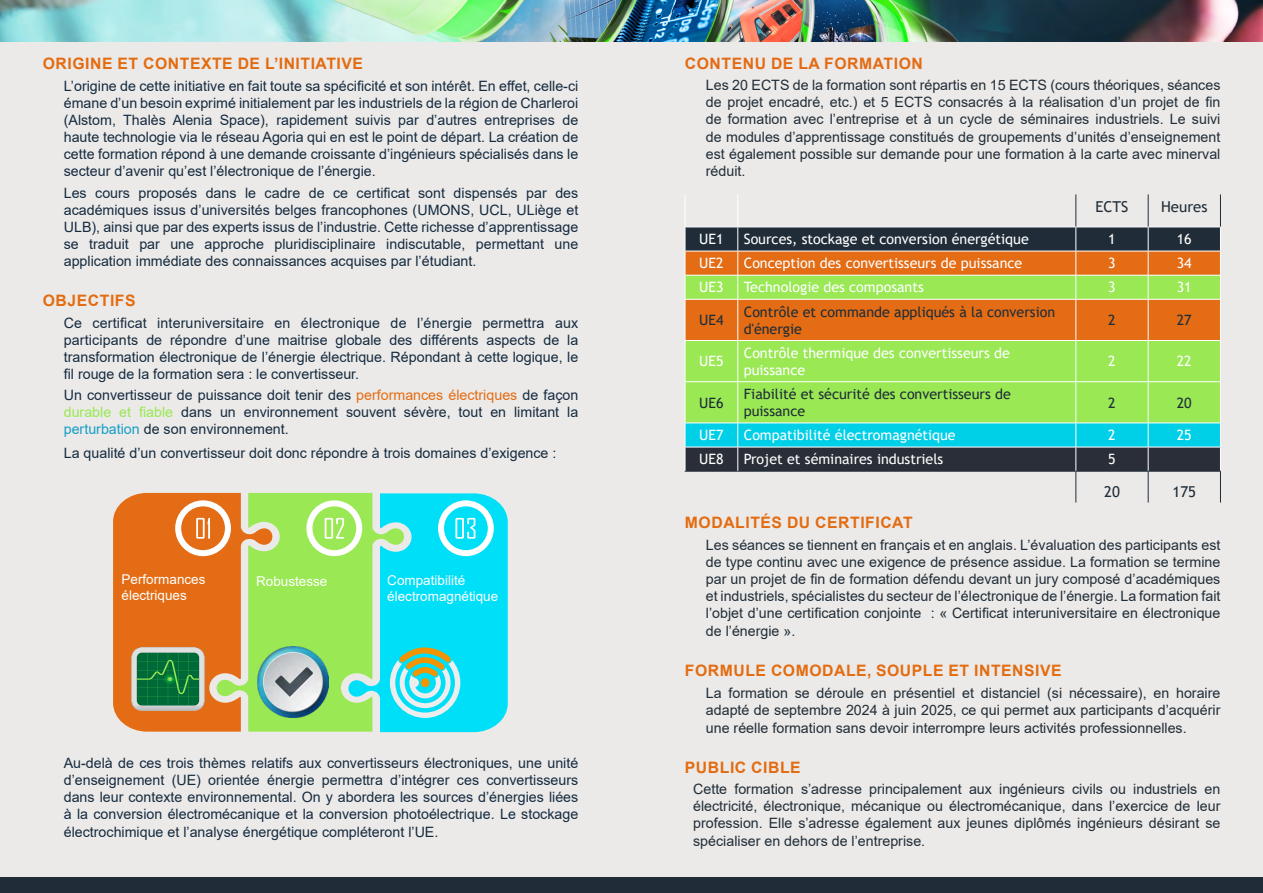
<style>
.page{position:relative;width:1263px;height:893px;background:#eceae8}
.page>*{position:absolute;margin:0;border:0;box-sizing:border-box;transform-origin:0 0}
.t1{font:700 15.75px "Arial";letter-spacing:.035em;color:#e36c11}
.t2{font:700 15.75px "Arial";letter-spacing:.035em;color:#e36b14}
.t3{font:15px "Trebuchet MS";color:#202d38}
.t4{font:14.25px/17.1px "Arial";color:#152b40;text-align:justify}
.t5{font:14.25px/17.1px "Arial";color:#202d38;text-align:justify}
.t6{font:14.25px/17.1px "Trebuchet MS";color:#fff}
.t7{font:14.25px/17.1px "Trebuchet MS";color:#202d38}
.t8{font:13.5px/16.2px "Arial";color:#fff}
.s1{color:#e36c14}
.s2{color:#99e854}
.s3{color:#159ec6}
</style>
<div class="page">
<img style="left:0;top:0;width:1263px;height:41px">
<svg style="left:113px;top:493px;width:395px;height:239px;background:#88c088"></svg>
<img style="left:258px;top:647px;width:70px;height:70px">
<div style="left:686px;top:341px;width:534px;height:82px;background:#99e854"></div>
<hr style="left:685px;top:471px;width:53px;height:1px;background:#202d38">
<hr style="left:738px;top:471px;width:338px;height:1px;background:#202d38">
<hr style="left:685px;top:194px;width:1px;height:33px;background:#fff">
<hr style="left:737px;top:194px;width:1px;height:33px;background:#fff">
<svg style="left:685px;top:227px;width:536px;height:113px;background:#ac7c2f"></svg>
<hr style="left:685px;top:299px;width:53px;height:1px;background:#fff">
<hr style="left:685px;top:300px;width:1px;height:40px;background:#fff">
<hr style="left:738px;top:299px;width:338px;height:1px;background:#fff">
<hr style="left:737px;top:300px;width:1px;height:40px;background:#fff">
<hr style="left:1076px;top:299px;width:72px;height:1px;background:#fff">
<hr style="left:1075px;top:300px;width:1px;height:40px;background:#fff">
<hr style="left:1148px;top:299px;width:73px;height:1px;background:#fff">
<hr style="left:1148px;top:300px;width:1px;height:40px;background:#fff">
<hr style="left:1220px;top:300px;width:1px;height:40px;background:#fff">
<hr style="left:685px;top:340px;width:53px;height:1px;background:#fff">
<hr style="left:685px;top:341px;width:1px;height:40px;background:#fff">
<hr style="left:738px;top:340px;width:338px;height:1px;background:#fff">
<hr style="left:737px;top:341px;width:1px;height:40px;background:#fff">
<hr style="left:1076px;top:340px;width:72px;height:1px;background:#fff">
<hr style="left:1075px;top:341px;width:1px;height:40px;background:#fff">
<hr style="left:1148px;top:340px;width:73px;height:1px;background:#fff">
<hr style="left:1148px;top:341px;width:1px;height:40px;background:#fff">
<hr style="left:1220px;top:341px;width:1px;height:40px;background:#fff">
<hr style="left:685px;top:381px;width:53px;height:1px;background:#fff">
<hr style="left:685px;top:382px;width:1px;height:41px;background:#fff">
<hr style="left:738px;top:381px;width:338px;height:1px;background:#fff">
<hr style="left:737px;top:382px;width:1px;height:41px;background:#fff">
<hr style="left:1076px;top:381px;width:72px;height:1px;background:#fff">
<hr style="left:1075px;top:382px;width:1px;height:41px;background:#fff">
<hr style="left:1148px;top:381px;width:73px;height:1px;background:#fff">
<hr style="left:1148px;top:382px;width:1px;height:41px;background:#fff">
<hr style="left:1220px;top:382px;width:1px;height:41px;background:#fff">
<svg style="left:685px;top:423px;width:536px;height:48px;background:#1d8293"></svg>
<hr style="left:1075px;top:194px;width:1px;height:33px;background:#202d38">
<hr style="left:1148px;top:194px;width:1px;height:33px;background:#202d38">
<hr style="left:1220px;top:194px;width:1px;height:33px;background:#202d38">
<hr style="left:1076px;top:471px;width:72px;height:1px;background:#202d38">
<hr style="left:1148px;top:471px;width:73px;height:1px;background:#202d38">
<hr style="left:1075px;top:472px;width:1px;height:31px;background:#202d38">
<hr style="left:1148px;top:471px;width:1px;height:32px;background:#202d38">
<hr style="left:1220px;top:471px;width:1px;height:32px;background:#202d38">
<div style="left:0;top:877px;width:1263px;height:16px;background:#202d38"></div>
<p class="t1" style="left:43px;top:53px;width:322px">ORIGINE ET CONTEXTE DE L’INITIATIVE</p>
<p class="t4" style="left:64px;top:77px;width:516px">L’origine de cette initiative en fait toute sa spécificité et son intérêt. En effet, celle-ci émane d’un besoin exprimé initialement par les industriels de la région de Charleroi (Alstom, Thalès Alenia Space), rapidement suivis par d’autres entreprises de haute technologie via le réseau Agoria qui en est le point de départ. La création de cette formation répond à une demande croissante d’ingénieurs spécialisés dans le secteur d’avenir qu’est l’électronique de l’énergie.</p>
<p class="t4" style="left:64px;top:184px;width:516px">Les cours proposés dans le cadre de ce certificat sont dispensés par des académiques issus d’universités belges francophones (UMONS, UCL, ULiège et ULB), ainsi que par des experts issus de l’industrie. Cette richesse d’apprentissage se traduit par une approche pluridisciplinaire indiscutable, permettant une application immédiate des connaissances acquises par l’étudiant.</p>
<p class="t1" style="left:43px;top:290px;width:94px">OBJECTIFS</p>
<p class="t4" style="left:64px;top:314px;width:516px">Ce certificat interuniversitaire en électronique de l’énergie permettra aux participants de répondre d’une maitrise globale des différents aspects de la transformation électronique de l’énergie électrique. Répondant à cette logique, le fil rouge de la formation sera : le convertisseur.</p>
<p class="t4" style="left:64px;top:387px;width:516px">Un convertisseur de puissance doit tenir des <span class="s1">performances électriques</span> de façon <span class="s2">durable et fiable</span> dans un environnement souvent sévère, tout en limitant la <span class="s3">perturbation</span> de son environnement.</p>
<p class="t4" style="left:64px;top:444px;width:494px">La qualité d’un convertisseur doit donc répondre à trois domaines d’exigence :</p>
<p class="t8" style="left:121px;top:571px;width:86px">Performances électriques</p>
<p class="t8" style="left:256px;top:573px;width:73px">Robustesse</p>
<p class="t8" style="left:387px;top:572px;width:113px">Compatibilité électromagnétique</p>
<p class="t4" style="left:64px;top:754px;width:516px">Au-delà de ces trois thèmes relatifs aux convertisseurs électroniques, une unité d’enseignement (UE) orientée énergie permettra d’intégrer ces convertisseurs dans leur contexte environnemental. On y abordera les sources d’énergies liées à la conversion électromécanique et la conversion photoélectrique. Le stockage électrochimique et l’analyse énergétique compléteront l’UE.</p>
<p class="t2" style="left:685px;top:52px;width:239px">CONTENU DE LA FORMATION</p>
<p class="t5" style="left:706px;top:77px;width:516px">Les 20 ECTS de la formation sont répartis en 15 ECTS (cours théoriques, séances de projet encadré, etc.) et 5 ECTS consacrés à la réalisation d’un projet de fin de formation avec l’entreprise et à un cycle de séminaires industriels. Le suivi de modules d’apprentissage constitués de groupements d’unités d’enseignement est également possible sur demande pour une formation à la carte avec minerval réduit.</p>
<p class="t3" style="left:1095px;top:197px;width:34px">ECTS</p>
<p class="t3" style="left:1161px;top:197px;width:48px">Heures</p>
<p class="t6" style="left:699px;top:231px;width:26px">UE1</p>
<p class="t6" style="left:744px;top:231px;width:286px">Sources, stockage et conversion énergétique</p>
<p class="t6" style="left:1108px;top:231px;width:9px">1</p>
<p class="t6" style="left:1177px;top:231px;width:16px">16</p>
<p class="t6" style="left:699px;top:255px;width:26px">UE2</p>
<p class="t6" style="left:744px;top:255px;width:280px">Conception des convertisseurs de puissance</p>
<p class="t6" style="left:1108px;top:255px;width:9px">3</p>
<p class="t6" style="left:1177px;top:255px;width:16px">34</p>
<p class="t6" style="left:699px;top:279px;width:26px">UE3</p>
<p class="t6" style="left:744px;top:279px;width:181px">Technologie des composants</p>
<p class="t6" style="left:1108px;top:279px;width:9px">3</p>
<p class="t6" style="left:1177px;top:279px;width:16px">31</p>
<p class="t7" style="left:699px;top:311px;width:26px">UE4</p>
<p class="t7" style="left:744px;top:303px;width:313px">Contrôle et commande appliqués à la conversion d'énergie</p>
<p class="t7" style="left:1108px;top:311px;width:9px">2</p>
<p class="t7" style="left:1177px;top:311px;width:16px">27</p>
<p class="t6" style="left:699px;top:353px;width:26px">UE5</p>
<p class="t6" style="left:744px;top:344px;width:268px">Contrôle thermique des convertisseurs de puissance</p>
<p class="t6" style="left:1108px;top:353px;width:9px">2</p>
<p class="t6" style="left:1177px;top:353px;width:16px">22</p>
<p class="t7" style="left:699px;top:394px;width:26px">UE6</p>
<p class="t7" style="left:744px;top:385px;width:269px">Fiabilité et sécurité des convertisseurs de puissance</p>
<p class="t7" style="left:1108px;top:394px;width:9px">2</p>
<p class="t7" style="left:1177px;top:394px;width:16px">20</p>
<p class="t6" style="left:699px;top:427px;width:26px">UE7</p>
<p class="t6" style="left:744px;top:427px;width:213px">Compatibilité électromagnétique</p>
<p class="t6" style="left:1108px;top:427px;width:9px">2</p>
<p class="t6" style="left:1177px;top:427px;width:16px">25</p>
<p class="t6" style="left:699px;top:451px;width:26px">UE8</p>
<p class="t6" style="left:744px;top:451px;width:201px">Projet et séminaires industriels</p>
<p class="t6" style="left:1108px;top:451px;width:9px">5</p>
<p class="t3" style="left:1104px;top:482px;width:17px">20</p>
<p class="t3" style="left:1172px;top:482px;width:25px">175</p>
<p class="t1" style="left:685px;top:512px;width:229px">MODALITÉS DU CERTIFICAT</p>
<p class="t5" style="left:706px;top:536px;width:516px">Les séances se tiennent en français et en anglais. L’évaluation des participants est de type continu avec une exigence de présence assidue. La formation se termine par un projet de fin de formation défendu devant un jury composé d’académiques et industriels, spécialistes du secteur de l’électronique de l’énergie. La formation fait l’objet d’une certification conjointe : « Certificat interuniversitaire en électronique de l’énergie ».</p>
<p class="t1" style="left:685px;top:659px;width:378px">FORMULE COMODALE, SOUPLE ET INTENSIVE</p>
<p class="t5" style="left:706px;top:684px;width:516px;line-height:17.5px">La formation se déroule en présentiel et distanciel (si nécessaire), en horaire adapté de septembre 2024 à juin 2025, ce qui permet aux participants d’acquérir une réelle formation sans devoir interrompre leurs activités professionnelles.</p>
<p class="t1" style="left:685px;top:756px;width:117px">PUBLIC CIBLE</p>
<p class="t5" style="left:693px;top:780px;width:529px">Cette formation s’adresse principalement aux ingénieurs civils ou industriels en électricité, électronique, mécanique ou électromécanique, dans l’exercice de leur profession. Elle s’adresse également aux jeunes diplômés ingénieurs désirant se spécialiser en dehors de l’entreprise.</p>
</div>
